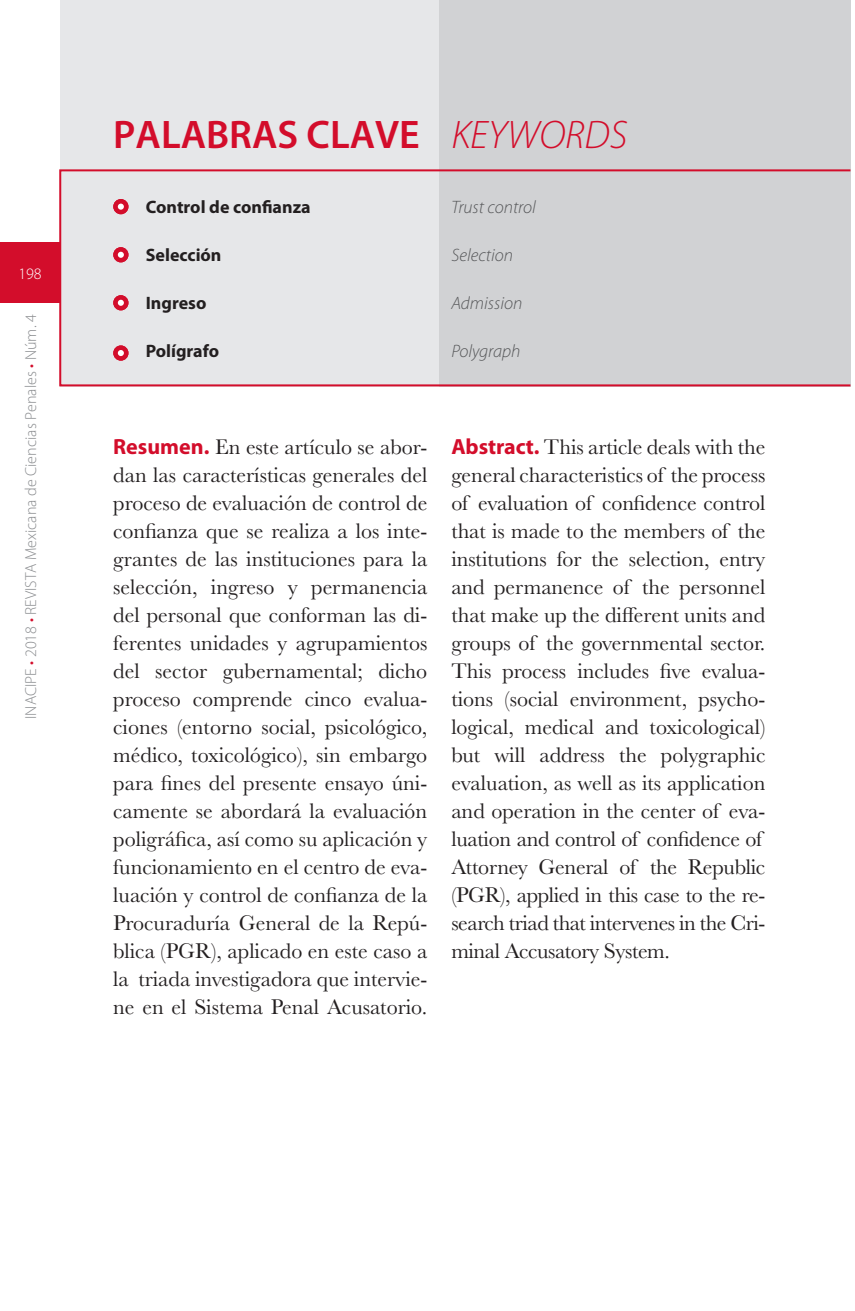
<style>
.page{position:relative;width:855px;height:1311px;background:#fff}
.page>*{position:absolute;margin:0;border:0;box-sizing:border-box;transform-origin:0 0}
.t1{font:600 40px "Myriad Pro";color:#d30d2b}
.TXT_Resumen_1er_parr{font:22px/28px "Baskerville";letter-spacing:-.005em;color:#231f20}
.palabras_clave{font:700 18px "Myriad Pro";color:#231f20}
.palabra_ingles_2{font:italic 300 18px "Myriad Pro";color:#57585a}
.t2{font:300 16px "Myriad Pro";color:#8a8c8f}
.t3{font:300 16px "Myriad Pro";color:#fff}
.s1{color:#d30d2b}
.s2{font-weight:300;font-style:italic}
.s3{font-family:"Myriad Pro";font-weight:700;color:#d30d2b}
</style>
<div class="page">
<div style="left:60px;top:0;width:379px;height:386px;background:#e6e7e9"></div>
<div style="left:439px;top:0;width:411px;height:386px;background:#d1d2d4"></div>
<div style="left:59px;top:169px;width:792px;height:217px;border:2px solid #d30d2b"></div>
<div style="left:0;top:242px;width:60px;height:61px;background:#d30d2b"></div>
<div style="left:113px;top:199px;width:15px;height:15px;background:#d30d2b;border-radius:50%"></div>
<svg style="left:118px;top:204px;width:6px;height:6px"></svg>
<div style="left:113px;top:247px;width:15px;height:15px;background:#d30d2b;border-radius:50%"></div>
<svg style="left:118px;top:252px;width:6px;height:6px"></svg>
<div style="left:113px;top:295px;width:15px;height:15px;background:#d30d2b;border-radius:50%"></div>
<svg style="left:118px;top:300px;width:6px;height:6px"></svg>
<div style="left:113px;top:345px;width:15px;height:16px;background:#d30d2b;border-radius:50%"></div>
<svg style="left:118px;top:350px;width:6px;height:6px"></svg>
<p class="t3" style="left:18px;top:264px;width:25px">198</p>
<p class="t2" style="left:22px;top:719px;width:406px;rotate:-90deg">INACIPE <span class="s1">•</span> 2018 <span class="s1">•</span> REVISTA Mexicana de Ciencias Penales <span class="s1">•</span> Núm. 4</p>
<h1 class="t1" style="left:113px;top:112px;width:515px">PALABRAS CLAVE <span class="s2">KEYWORDS</span></h1>
<p class="palabras_clave" style="left:146px;top:196px;width:166px">Control de confianza</p>
<p class="palabras_clave" style="left:146px;top:244px;width:77px">Selección</p>
<p class="palabras_clave" style="left:146px;top:292px;width:62px">Ingreso</p>
<p class="palabras_clave" style="left:146px;top:340px;width:75px">Polígrafo</p>
<p class="palabra_ingles_2" style="left:451px;top:197px;width:86px">Trust control</p>
<p class="palabra_ingles_2" style="left:451px;top:245px;width:63px">Selection</p>
<p class="palabra_ingles_2" style="left:451px;top:293px;width:73px">Admission</p>
<p class="palabra_ingles_2" style="left:451px;top:341px;width:71px">Polygraph</p>
<p class="TXT_Resumen_1er_parr" style="left:113px;top:434px;width:316px;text-align:justify"><span class="s3">Resumen.</span> En este artículo se abor&shy;dan las características generales del proceso de evaluación de control de confianza que se realiza a los inte&shy;grantes de las instituciones para la selección, ingreso y permanencia del personal que conforman las di&shy;ferentes unidades y agrupamientos del sector gubernamental; dicho proceso comprende cinco evalua&shy;ciones (entorno social, psicológico, médico, toxicológico), sin embargo para fines del presente ensayo úni&shy;camente se abordará la evaluación poligráfica, así como su aplicación y funcionamiento en el centro de eva&shy;luación y control de confianza de la Procuraduría General de la Repú&shy;blica (PGR), aplicado en este caso a la triada investigadora que intervie&shy;ne en el Sistema Penal Acusatorio.</p>
<p class="TXT_Resumen_1er_parr" style="left:451px;top:434px;width:316px"><span class="s3">Abstract.</span> This article deals with the general characteristics of the process of evaluation of confidence control that is made to the members of the institutions for the selection, entry and permanence of the personnel that make up the different units and groups of the governmental sector.<br>This process includes five evalua&shy;tions (social environment, psycho&shy;logical, medical and toxicological) but will address the polygraphic evaluation, as well as its application and operation in the center of eva&shy;luation and control of confidence of Attorney General of the Republic (PGR), applied in this case to the re&shy;search triad that intervenes in the Cri&shy;minal Accusatory System.</p>
</div>
